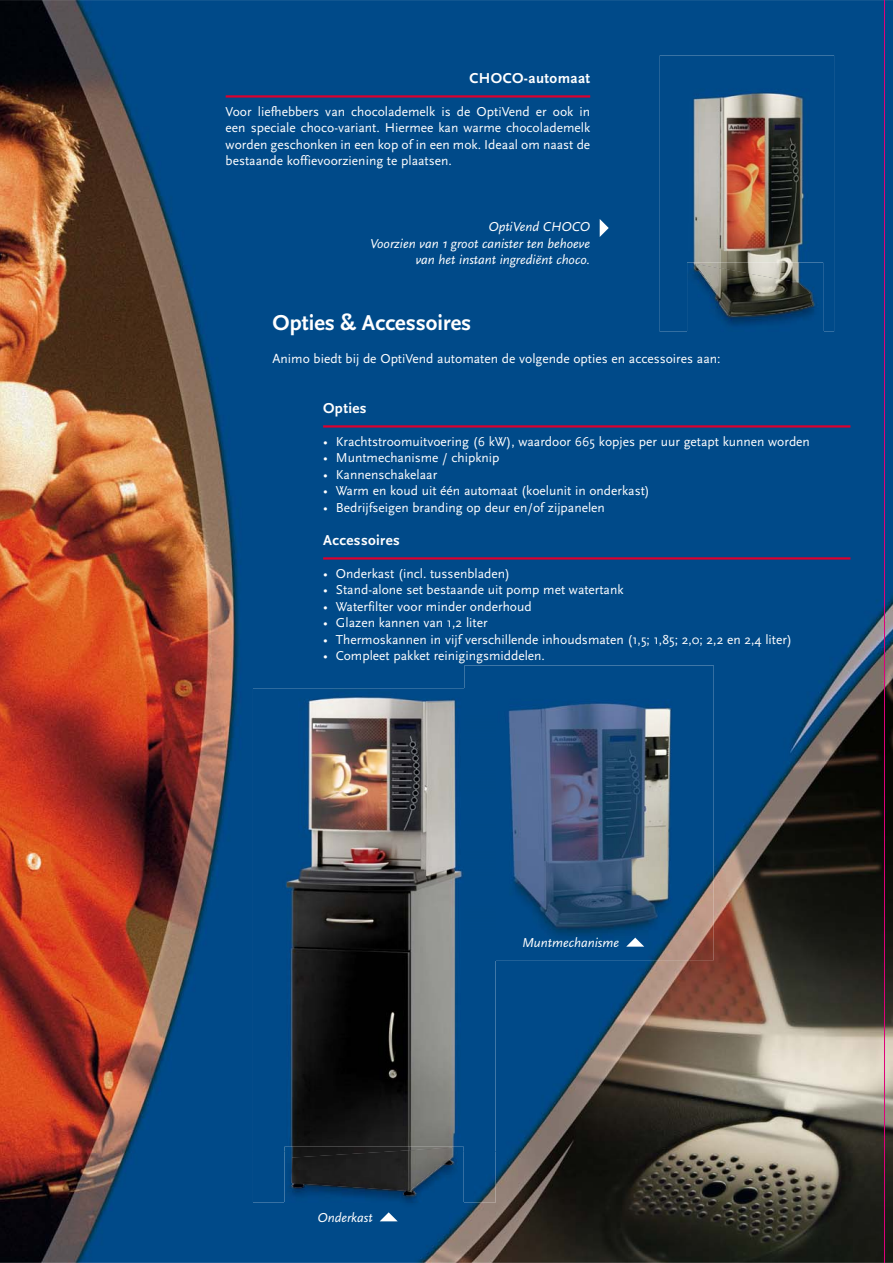
<style>
.page{position:relative;width:893px;height:1263px;background:#fff}
.page>*{position:absolute;margin:0;border:0;box-sizing:border-box;transform-origin:0 0}
.t1{font:700 22.5px "Scala Sans";color:#fff}
.t2{font:700 15px "Scala Sans";letter-spacing:.025em;color:#fff}
.t3{font:13.5px/16.5px "Scala Sans";color:#fff;text-align:justify}
.t4{font:italic 13.5px/16.5px "Scala Sans";color:#fff;text-align:right}
</style>
<div class="page">
<img style="left:0;top:0;width:893px;height:1263px">
<hr style="left:323px;top:425px;width:527px;height:3px;background:#dc002e">
<hr style="left:323px;top:557px;width:527px;height:3px;background:#dc002e">
<img style="left:284px;top:1152px;width:180px;height:60px">
<img style="left:253px;top:688px;width:242px;height:464px">
<div style="left:253px;top:1151px;width:33px;height:52px;background:#004a89"></div>
<img style="left:463px;top:1151px;width:32px;height:52px">
<img style="left:289px;top:1148px;width:164px;height:47px">
<img style="left:464px;top:665px;width:250px;height:295px">
<div style="left:464px;top:688px;width:31px;height:272px;background:#004a89"></div>
<img style="left:660px;top:55px;width:174px;height:277px">
<img style="left:694px;top:264px;width:119px;height:52px">
<hr style="left:226px;top:95px;width:364px;height:3px;background:#dc002e">
<svg style="left:626px;top:938px;width:18px;height:9px"></svg>
<svg style="left:380px;top:1212px;width:18px;height:9px"></svg>
<svg style="left:600px;top:219px;width:9px;height:18px"></svg>
<hr style="left:884px;top:0;width:1px;height:1263px;background:#e2007a">
<p class="t2" style="left:469px;top:72px;width:122px">CHOCO-automaat</p>
<p class="t3" style="left:226px;top:104px;width:366px">Voor liefhebbers van chocolademelk is de OptiVend er ook in een speciale choco-variant. Hiermee kan warme chocolademelk worden geschonken in een kop of in een mok. Ideaal om naast de bestaande koffievoorziening te plaatsen.</p>
<p class="t4" style="left:370px;top:220px;width:222px">OptiVend CHOCO<br>Voorzien van 1 groot canister ten behoeve van het instant ingrediënt choco.</p>
<h1 class="t1" style="left:272px;top:314px;width:200px">Opties &amp; Accessoires</h1>
<p class="t3" style="left:272px;top:352px;width:449px">Animo biedt bij de OptiVend automaten de volgende opties en accessoires aan:</p>
<p class="t2" style="left:323px;top:402px;width:45px">Opties</p>
<p class="t3" style="left:323px;top:434px;width:488px">• Krachtstroomuitvoering (6 kW), waardoor 665 kopjes per uur getapt kunnen worden</p>
<p class="t3" style="left:323px;top:451px;width:178px">• Muntmechanisme / chipknip</p>
<p class="t3" style="left:323px;top:467px;width:116px">• Kannenschakelaar</p>
<p class="t3" style="left:323px;top:484px;width:328px">• Warm en koud uit één automaat (koelunit in onderkast)</p>
<p class="t3" style="left:323px;top:500px;width:283px">• Bedrijfseigen branding op deur en/of zijpanelen</p>
<p class="t2" style="left:323px;top:534px;width:78px">Accessoires</p>
<p class="t3" style="left:323px;top:566px;width:188px">• Onderkast (incl. tussenbladen)</p>
<p class="t3" style="left:323px;top:583px;width:302px">• Stand-alone set bestaande uit pomp met watertank</p>
<p class="t3" style="left:323px;top:599px;width:210px">• Waterfilter voor minder onderhoud</p>
<p class="t3" style="left:323px;top:616px;width:166px">• Glazen kannen van 1,2 liter</p>
<p class="t3" style="left:323px;top:632px;width:470px">• Thermoskannen in vijf verschillende inhoudsmaten (1,5; 1,85; 2,0; 2,2 en 2,4 liter)</p>
<p class="t3" style="left:323px;top:649px;width:223px">• Compleet pakket reinigingsmiddelen.</p>
<p class="t4" style="left:317px;top:1210px;width:57px">Onderkast</p>
<p class="t4" style="left:522px;top:936px;width:99px">Muntmechanisme</p>
</div>
